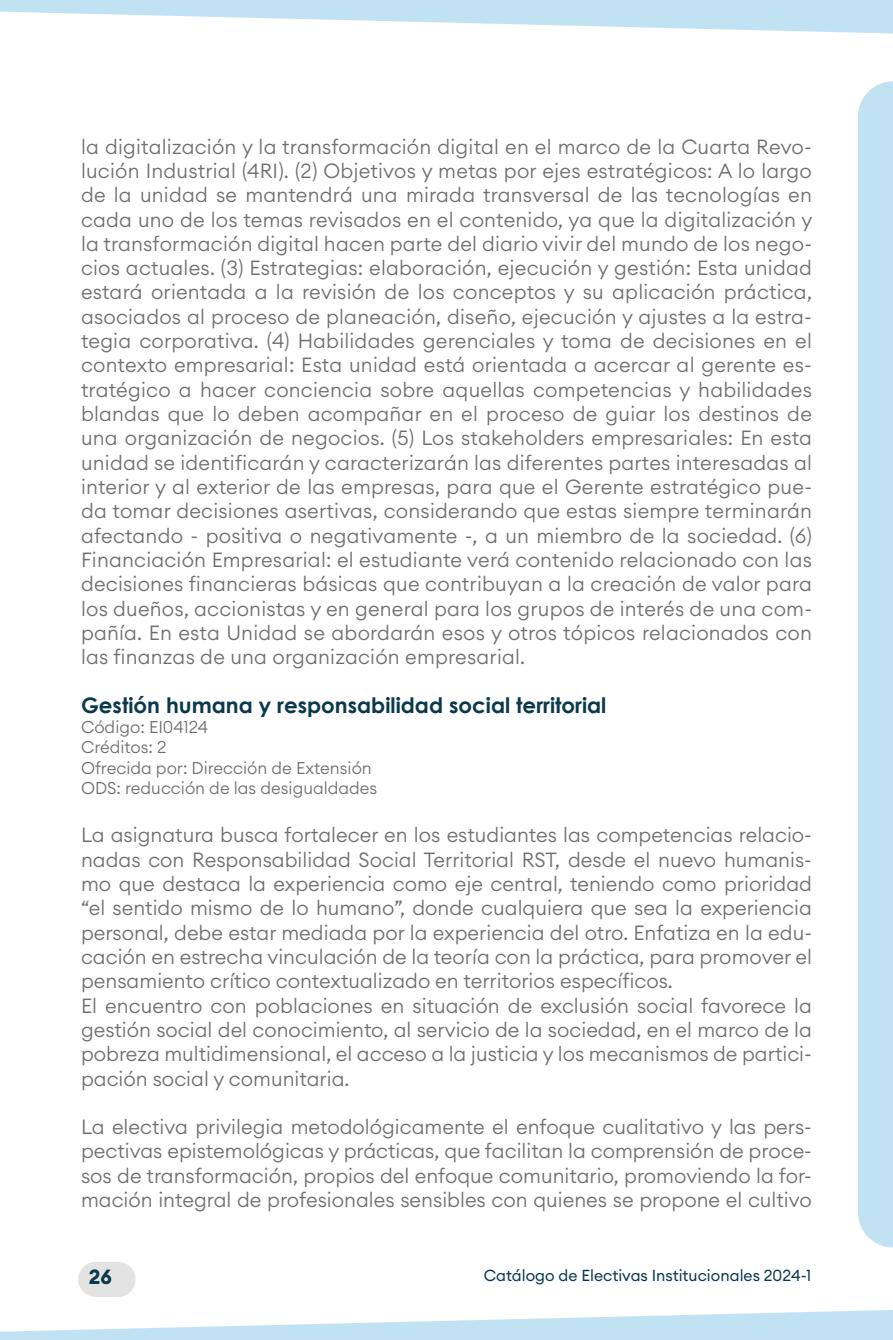
<style>
.page{position:relative;width:893px;height:1340px;background:#fff}
.page>*{position:absolute;margin:0;border:0;box-sizing:border-box;transform-origin:0 0}
.t1{font:700 21.38px "Century Gothic";color:#0a394d}
.t2{font:300 20.25px/24.3px "Euclid Circular A";color:#706f6f;text-align:justify}
.t3{font:700 20.25px "Euclid Circular A";color:#0a394d}
.t4{font:300 16.88px/20.2px "Euclid Circular A";color:#706f6f}
.t5{font:15.75px "Euclid Circular A";color:#0a394d}
</style>
<div class="page">
<div style="left:858px;top:81px;width:35px;height:1166px;background:#c1e2f3"></div>
<div style="left:78px;top:1261px;width:58px;height:35px;background:#e3e3e3;border-radius:18px"></div>
<svg style="left:0;top:0;width:893px;height:33px"></svg>
<svg style="left:0;top:1310px;width:893px;height:29px"></svg>
<p class="t2" style="left:81px;top:134px;width:733px">la digitalización y la transformación digital en el marco de la Cuarta Revo&shy;lución Industrial (4RI). (2) Objetivos y metas por ejes estratégicos: A lo largo de la unidad se mantendrá una mirada transversal de las tecnologías en cada uno de los temas revisados en el contenido, ya que la digitalización y la transformación digital hacen parte del diario vivir del mundo de los nego&shy;cios actuales. (3) Estrategias: elaboración, ejecución y gestión: Esta unidad estará orientada a la revisión de los conceptos y su aplicación práctica, asociados al proceso de planeación, diseño, ejecución y ajustes a la estra&shy;tegia corporativa. (4) Habilidades gerenciales y toma de decisiones en el contexto empresarial: Esta unidad está orientada a acercar al gerente es&shy;tratégico a hacer conciencia sobre aquellas competencias y habilidades blandas que lo deben acompañar en el proceso de guiar los destinos de una organización de negocios. (5) Los stakeholders empresariales: En esta unidad se identificarán y caracterizarán las diferentes partes interesadas al interior y al exterior de las empresas, para que el Gerente estratégico pue&shy;da tomar decisiones asertivas, considerando que estas siempre terminarán afectando - positiva o negativamente -, a un miembro de la sociedad. (6)<br>Financiación Empresarial: el estudiante verá contenido relacionado con las decisiones financieras básicas que contribuyan a la creación de valor para los dueños, accionistas y en general para los grupos de interés de una com&shy;pañía. En esta Unidad se abordarán esos y otros tópicos relacionados con las finanzas de una organización empresarial.</p>
<p class="t1" style="left:81px;top:688px;width:527px">Gestión humana y responsabilidad social territorial</p>
<p class="t4" style="left:81px;top:716px;width:298px">Código: EI04124<br>Créditos: 2<br>Ofrecida por: Dirección de Extensión<br>ODS: reducción de las desigualdades</p>
<p class="t2" style="left:81px;top:822px;width:732px;text-align:left">La asignatura busca fortalecer en los estudiantes las competencias relacio&shy;nadas con Responsabilidad Social Territorial RST, desde el nuevo humanis&shy;mo que destaca la experiencia como eje central, teniendo como prioridad “el sentido mismo de lo humano”, donde cualquiera que sea la experiencia personal, debe estar mediada por la experiencia del otro. Enfatiza en la edu&shy;cación en estrecha vinculación de la teoría con la práctica, para promover el pensamiento crítico contextualizado en territorios específicos.<br>El encuentro con poblaciones en situación de exclusión social favorece la gestión social del conocimiento, al servicio de la sociedad, en el marco de la pobreza multidimensional, el acceso a la justicia y los mecanismos de partici&shy;pación social y comunitaria.</p>
<p class="t2" style="left:81px;top:1114px;width:732px">La electiva privilegia metodológicamente el enfoque cualitativo y las pers&shy;pectivas epistemológicas y prácticas, que facilitan la comprensión de proce&shy;sos de transformación, propios del enfoque comunitario, promoviendo la for&shy;mación integral de profesionales sensibles con quienes se propone el cultivo</p>
<p class="t3" style="left:89px;top:1263px;width:25px">26</p>
<p class="t5" style="left:484px;top:1264px;width:329px">Catálogo de Electivas Institucionales 2024-1</p>
</div>
